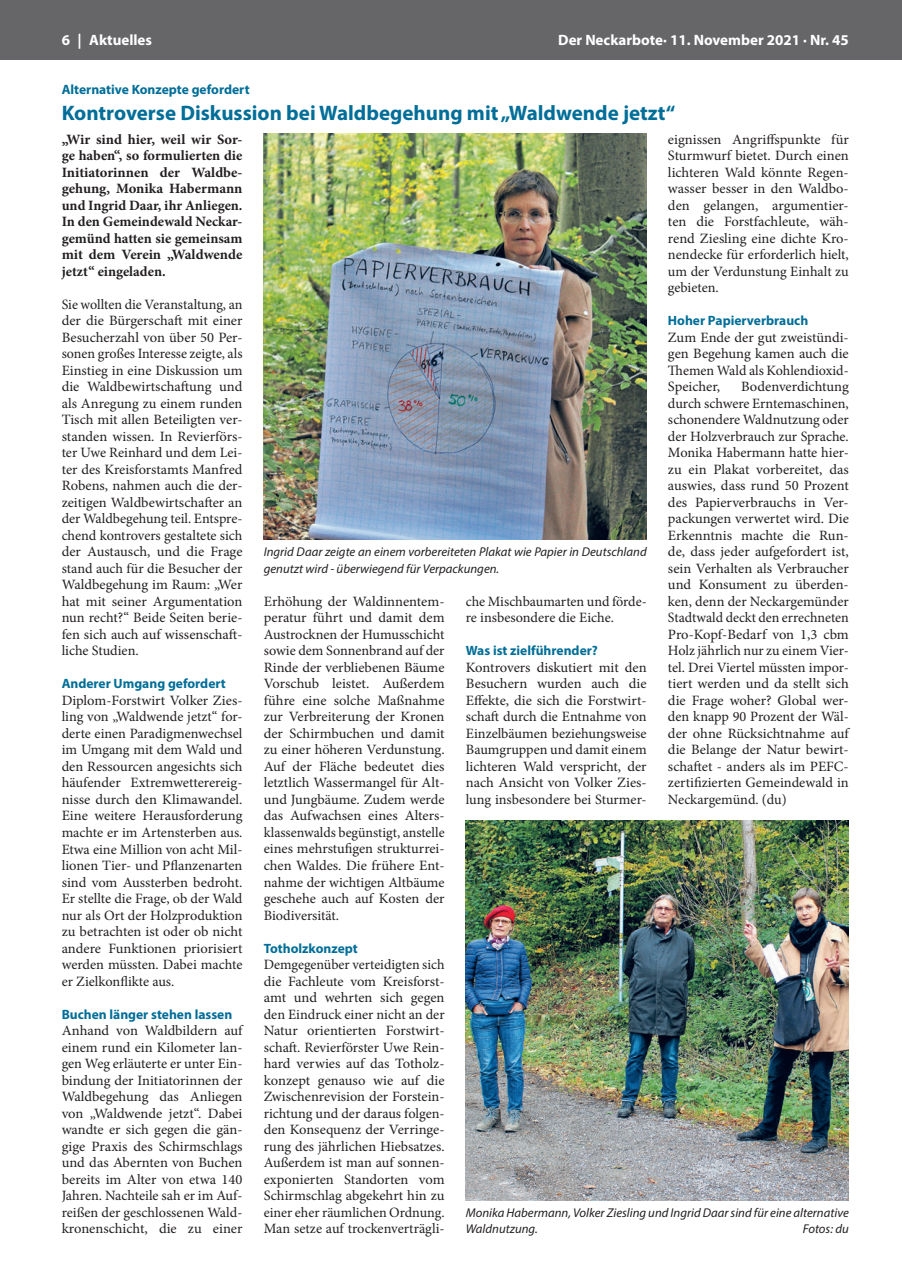
<style>
.page{position:relative;width:902px;height:1280px;background:#fff}
.page>*{position:absolute;margin:0;border:0;box-sizing:border-box;transform-origin:0 0}
.t1{font:700 21px "Myriad Pro";color:#006e98}
.t2{font:700 15px "Myriad Pro";color:#fff}
.t3{font:14.25px/16.5px "Minion Pro";color:#231f20;text-align:justify}
.t4{font:700 14.25px/16.5px "Minion Pro";color:#231f20;text-align:justify}
.t5{font:700 13.5px "Myriad Pro";color:#006e98}
.t6{font:italic 12.75px/16.5px "Myriad Pro";color:#231f20}
</style>
<div class="page">
<div style="left:0;top:0;width:901px;height:60px;background:#666669"></div>
<img style="left:264px;top:134px;width:382px;height:406px">
<img style="left:466px;top:820px;width:382px;height:380px">
<p class="t2" style="left:62px;top:30px;width:92px">6 | Aktuelles</p>
<p class="t2" style="left:558px;top:30px;width:292px">Der Neckarbote· 11. November 2021 · Nr. 45</p>
<p class="t5" style="left:62px;top:81px;width:189px">Alternative Konzepte gefordert</p>
<h1 class="t1" style="left:62px;top:99px;width:615px">Kontroverse Diskussion bei Waldbegehung mit „Waldwende jetzt“</h1>
<p class="t4" style="left:62px;top:131px;width:182px">„Wir sind hier, weil wir Sor&shy;ge haben“, so formulierten die Initiatorinnen der Waldbe&shy;gehung, Monika Habermann und Ingrid Daar, ihr Anliegen.<br>In den Gemeindewald Neckar&shy;gemünd hatten sie gemeinsam mit dem Verein „Waldwende jetzt“ eingeladen.</p>
<p class="t3" style="left:62px;top:296px;width:182px">Sie wollten die Veranstaltung, an der die Bürgerschaft mit einer Besucherzahl von über 50 Per&shy;sonen großes Interesse zeigte, als Einstieg in eine Diskussion um die Waldbewirtschaftung und als Anregung zu einem runden Tisch mit allen Beteiligten ver&shy;standen wissen. In Revierförs&shy;ter Uwe Reinhard und dem Lei&shy;ter des Kreisforstamts Manfred Robens, nahmen auch die der&shy;zeitigen Waldbewirtschafter an der Waldbegehung teil. Entspre&shy;chend kontrovers gestaltete sich der Austausch, und die Frage stand auch für die Besucher der Waldbegehung im Raum: „Wer hat mit seiner Argumentation nun recht?“ Beide Seiten berie&shy;fen sich auch auf wissenschaft&shy;liche Studien.</p>
<p class="t5" style="left:62px;top:675px;width:166px">Anderer Umgang gefordert</p>
<p class="t3" style="left:62px;top:692px;width:182px">Diplom-Forstwirt Volker Zies&shy;ling von „Waldwende jetzt“ for&shy;derte einen Paradigmenwechsel im Umgang mit dem Wald und den Ressourcen angesichts sich häufender Extremwetterereig&shy;nisse durch den Klimawandel.<br>Eine weitere Herausforderung machte er im Artensterben aus.<br>Etwa eine Million von acht Mil&shy;lionen Tier- und Pflanzenarten sind vom Aussterben bedroht.<br>Er stellte die Frage, ob der Wald nur als Ort der Holzproduktion zu betrachten ist oder ob nicht andere Funktionen priorisiert werden müssten. Dabei machte er Zielkonflikte aus.</p>
<p class="t5" style="left:62px;top:1005px;width:172px">Buchen länger stehen lassen</p>
<p class="t3" style="left:62px;top:1022px;width:182px">Anhand von Waldbildern auf einem rund ein Kilometer lan&shy;gen Weg erläuterte er unter Ein&shy;bindung der Initiatorinnen der Waldbegehung das Anliegen von „Waldwende jetzt“. Dabei wandte er sich gegen die gän&shy;gige Praxis des Schirmschlags und das Abernten von Buchen bereits im Alter von etwa 140<br>Jahren. Nachteile sah er im Auf&shy;reißen der geschlossenen Wald&shy;kronenschicht, die zu einer</p>
<p class="t3" style="left:668px;top:131px;width:182px">eignissen Angriffspunkte für Sturmwurf bietet. Durch einen lichteren Wald könnte Regen&shy;wasser besser in den Waldbo&shy;den gelangen, argumentier&shy;ten die Forstfachleute, wäh&shy;rend Ziesling eine dichte Kro&shy;nendecke für erforderlich hielt, um der Verdunstung Einhalt zu gebieten.</p>
<p class="t5" style="left:668px;top:312px;width:142px">Hoher Papierverbrauch</p>
<p class="t3" style="left:668px;top:329px;width:182px">Zum Ende der gut zweistündi&shy;gen Begehung kamen auch die Themen Wald als Kohlendioxid-Speicher,</p>
<p class="t3" style="left:668px;top:379px;width:182px;text-indent:73px">Bodenverdichtung durch schwere Erntemaschinen, schonendere Waldnutzung oder der Holzverbrauch zur Sprache.<br>Monika Habermann hatte hier&shy;zu ein Plakat vorbereitet, das auswies, dass rund 50 Prozent des Papierverbrauchs in Ver&shy;packungen verwertet wird. Die Erkenntnis machte die Run&shy;de, dass jeder aufgefordert ist, sein Verhalten als Verbraucher und Konsument zu überden&shy;ken, denn der Neckargemünder Stadtwald deckt den errechneten Pro-Kopf-Bedarf von 1,3 cbm Holz jährlich nur zu einem Vier&shy;tel. Drei Viertel müssten impor&shy;tiert werden und da stellt sich die Frage woher? Global wer&shy;den knapp 90 Prozent der Wäl&shy;der ohne Rücksichtnahme auf die Belange der Natur bewirt&shy;schaftet - anders als im PEFC&shy;zertifizierten Gemeindewald in Neckargemünd. (du)</p>
<p class="t6" style="left:264px;top:544px;width:384px">Ingrid Daar zeigte an einem vorbereiteten Plakat wie Papier in Deutschland genutzt wird - überwiegend für Verpackungen.</p>
<p class="t3" style="left:264px;top:593px;width:182px">Erhöhung der Waldinnentem&shy;peratur führt und damit dem Austrocknen der Humusschicht sowie dem Sonnenbrand auf der Rinde der verbliebenen Bäume Vorschub leistet. Außerdem führe eine solche Maßnahme zur Verbreiterung der Kronen der Schirmbuchen und damit zu einer höheren Verdunstung.<br>Auf der Fläche bedeutet dies letztlich Wassermangel für Alt&shy;und Jungbäume. Zudem werde das Aufwachsen eines Alters&shy;klassenwalds begünstigt, anstelle eines mehrstufigen strukturrei&shy;chen Waldes. Die frühere Ent&shy;nahme der wichtigen Altbäume geschehe auch auf Kosten der Biodiversität.</p>
<p class="t5" style="left:264px;top:939px;width:96px">Totholzkonzept</p>
<p class="t3" style="left:264px;top:956px;width:182px">Demgegenüber verteidigten sich die Fachleute vom Kreisforst&shy;amt und wehrten sich gegen den Eindruck einer nicht an der Natur orientierten Forstwirt&shy;schaft. Revierförster Uwe Rein&shy;hard verwies auf das Totholz&shy;konzept genauso wie auf die Zwischenrevision der Forstein&shy;richtung und der daraus folgen&shy;den Konsequenz der Verringe&shy;rung des jährlichen Hiebsatzes.<br>Außerdem ist man auf sonnen&shy;exponierten Standorten vom Schirmschlag abgekehrt hin zu einer eher räumlichen Ordnung.<br>Man setze auf trockenverträgli-</p>
<p class="t3" style="left:466px;top:593px;width:182px">che Mischbaumarten und förde&shy;re insbesondere die Eiche.</p>
<p class="t5" style="left:466px;top:642px;width:134px">Was ist zielführender?</p>
<p class="t3" style="left:466px;top:659px;width:182px">Kontrovers diskutiert mit den Besuchern wurden auch die Effekte, die sich die Forstwirt&shy;schaft durch die Entnahme von Einzelbäumen beziehungsweise Baumgruppen und damit einem lichteren Wald verspricht, der nach Ansicht von Volker Zies&shy;lung insbesondere bei Sturmer-</p>
<p class="t6" style="left:466px;top:1204px;width:384px">Monika Habermann, Volker Ziesling und Ingrid Daar sind für eine alternative<br>Waldnutzung.</p>
<p class="t6" style="left:802px;top:1220px;width:47px">Fotos: du</p>
</div>
